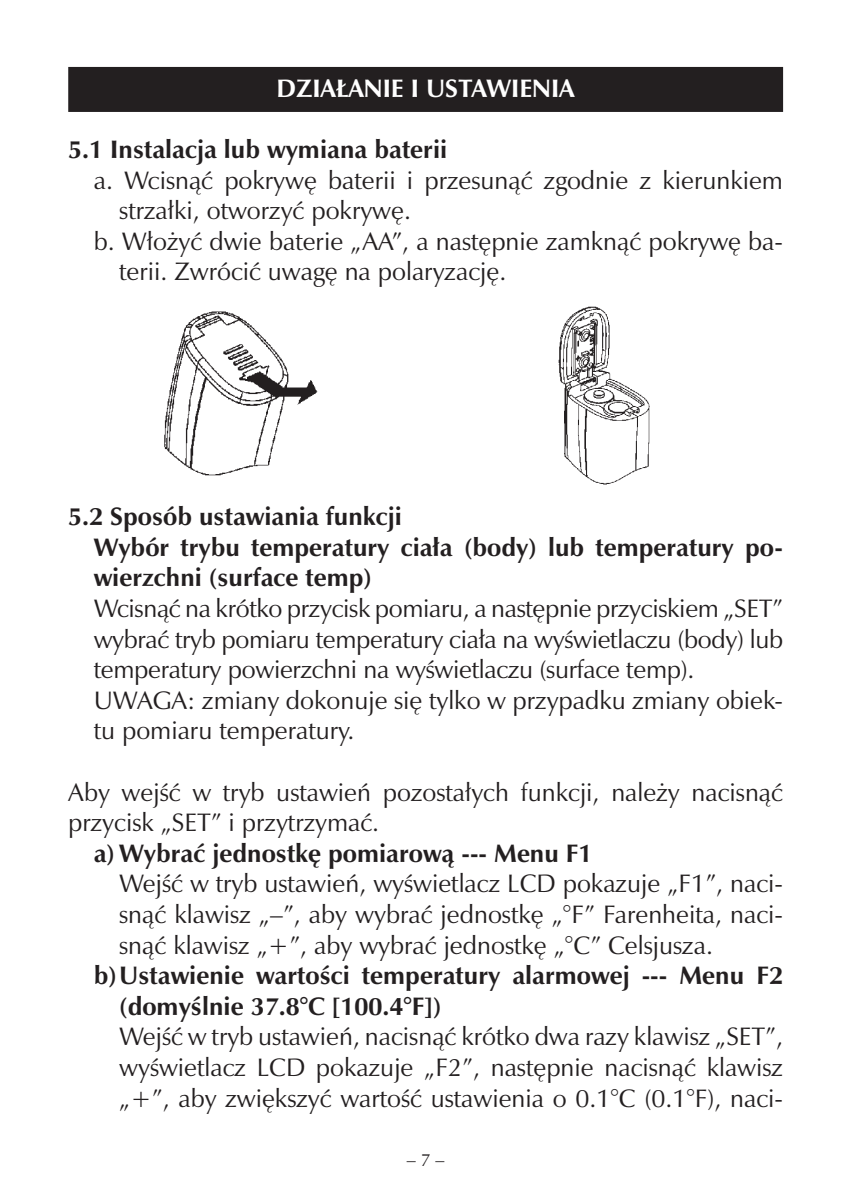
<style>
.page{position:relative;width:851px;height:1191px;background:#fff}
.page>*{position:absolute;margin:0;border:0;box-sizing:border-box;transform-origin:0 0}
.t1{font:25.5px/30.6px "Zapf Humnst PL Roman A";color:#231f20}
.t2{font:25.5px/30.6px "Zapf Humnst PL Bold A";color:#231f20}
.t3{font:25.5px "Zapf Humnst PL Bold A";color:#fff}
.t4{font:18px "Zapf Humnst PL Roman A";color:#231f20}
</style>
<div class="page">
<div style="left:68px;top:67px;width:715px;height:45px;background:#231f20"></div>
<img style="left:164px;top:311px;width:154px;height:165px">
<img style="left:558px;top:306px;width:92px;height:179px">
<p class="t3" style="left:276px;top:72px;width:300px">DZIAŁANIE I USTAWIENIA</p>
<p class="t2" style="left:68px;top:134px;width:380px">5.1 Instalacja lub wymiana baterii</p>
<p class="t1" style="left:94px;top:164px;width:690px">a. Wcisnąć pokrywę baterii i przesunąć zgodnie z kierunkiem</p>
<p class="t1" style="left:119px;top:195px;width:293px">strzałki, otworzyć pokrywę.</p>
<p class="t1" style="left:94px;top:226px;width:690px">b. Włożyć dwie baterie „AA”, a następnie zamknąć pokrywę ba-</p>
<p class="t1" style="left:119px;top:256px;width:388px">terii. Zwrócić uwagę na polaryzację.</p>
<p class="t2" style="left:94px;top:501px;width:690px;text-indent:-25px">5.2 Sposób ustawiania funkcji<br>Wybór trybu temperatury ciała (body) lub temperatury po&shy;wierzchni (surface temp)</p>
<p class="t1" style="left:94px;top:593px;width:690px">Wcisnąć na krótko przycisk pomiaru, a następnie przyciskiem „SET” wybrać tryb pomiaru temperatury ciała na wyświetlaczu (body) lub temperatury powierzchni na wyświetlaczu (surface temp).<br>UWAGA: zmiany dokonuje się tylko w przypadku zmiany obiek&shy;tu pomiaru temperatury.</p>
<p class="t1" style="left:68px;top:776px;width:716px">Aby wejść w tryb ustawień pozostałych funkcji, należy nacisnąć przycisk „SET” i przytrzymać.</p>
<p class="t2" style="left:94px;top:838px;width:500px">a) Wybrać jednostkę pomiarową --- Menu F1</p>
<p class="t1" style="left:119px;top:868px;width:665px;text-align:justify">Wejść w tryb ustawień, wyświetlacz LCD pokazuje „F1”, naci&shy;snąć klawisz „–”, aby wybrać jednostkę „°F” Farenheita, naci&shy;snąć klawisz „+”, aby wybrać jednostkę „°C” Celsjusza.</p>
<p class="t2" style="left:119px;top:960px;width:665px;text-indent:-25px">b)Ustawienie wartości temperatury alarmowej --- Menu F2 (domyślnie 37.8°C [100.4°F])</p>
<p class="t1" style="left:119px;top:1021px;width:665px;text-align:justify">Wejść w tryb ustawień, nacisnąć krótko dwa razy klawisz „SET”, wyświetlacz LCD pokazuje „F2”, następnie nacisnąć klawisz „+”, aby zwiększyć wartość ustawienia o 0.1°C (0.1°F), naci-</p>
<p class="t4" style="left:406px;top:1148px;width:39px">– 7 –</p>
</div>
